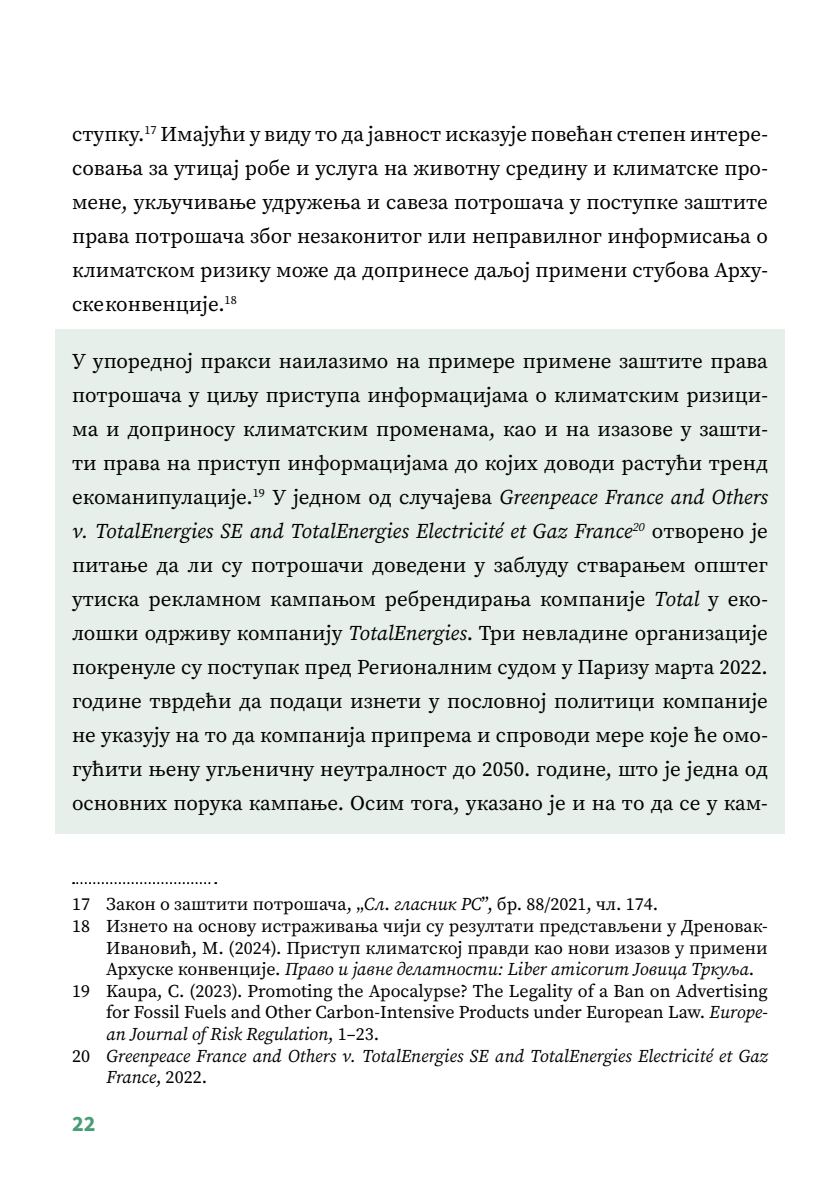
<style>
.page{position:relative;width:840px;height:1191px;background:#fff}
.page>*{position:absolute;margin:0;border:0;box-sizing:border-box;transform-origin:0 0}
.t1{font:700 22px "Source Sans Pro";color:#499d75}
.t2{font:21px/34px "Source Serif Pro";color:#000;text-align:justify}
.t3{font:18px "Source Serif Pro";color:#000}
.t4{font:italic 18px "Source Serif Pro";color:#000}
.s1{font-style:italic}
.s2{font-style:normal}
</style>
<div class="page">
<div style="left:55px;top:329px;width:729px;height:505px;background:#e6efe9"></div>
<svg style="left:73px;top:882px;width:143px;height:2px"></svg>
<p class="t2" style="left:72px;top:117px;width:697px">ступку.<sup>17</sup> Имајући у виду то да јавност исказује повећан степен интере&shy;совања за утицај робе и услуга на животну средину и климатске про&shy;мене, укључивање удружења и савеза потрошача у поступке заштите права потрошача због незаконитог или неправилног информисања о климатском ризику може да допринесе даљој примени стубова Арху&shy;ске конвенције.<sup>18</sup></p>
<p class="t2" style="left:72px;top:343px;width:697px">У упоредној пракси наилазимо на примере примене заштите права потрошача у циљу приступа информацијама о климатским ризици&shy;ма и доприносу климатским променама, као и на изазове у зашти&shy;ти права на приступ информацијама до којих доводи растући тренд екоманипулације.<sup>19</sup> У једном од случајева <span class="s1">Greenpeace France and Others v. TotalEnergies SE and TotalEnergies Electricité et Gaz France</span><sup>20</sup> отворено је питање да ли су потрошачи доведени у заблуду стварањем општег утиска рекламном кампањом ребрендирања компаније <span class="s1">Total</span> у еко&shy;лошки одрживу компанију <span class="s1">TotalEnergies</span>. Три невладине организације покренуле су поступак пред Регионалним судом у Паризу марта 2022. године тврдећи да подаци изнети у пословној политици компаније не указују на то да компанија припрема и спроводи мере које ће омо&shy;гућити њену угљеничну неутралност до 2050. године, што је једна од основних порука кампање. Осим тога, указано је и на то да се у кам-</p>
<p class="t3" style="left:72px;top:892px;width:587px">17 Закон о заштити потрошача, „<span class="s1">Сл</span>. <span class="s1">гласник РС</span>”, бр. 88/2021, чл. 174.</p>
<p class="t3" style="left:72px;top:914px;width:696px">18 Изнето на основу истраживања чији су резултати представљени у Дреновак-</p>
<p class="t3" style="left:106px;top:935px;width:663px">Ивановић, М. (2024). Приступ климатској правди као нови изазов у примени</p>
<p class="t4" style="left:106px;top:957px;width:649px"><span class="s2">Архуске конвенције.</span> Право и јавне делатности: Liber amicorum Јовица Тркуља<span class="s2">.</span></p>
<p class="t3" style="left:72px;top:978px;width:697px">19 Kaupa, C. (2023). Promoting the Apocalypse? The Legality of a Ban on Advertising</p>
<p class="t3" style="left:106px;top:1000px;width:662px">for Fossil Fuels and Other Carbon-Intensive Products under European Law. <span class="s1">Europe-</span></p>
<p class="t4" style="left:106px;top:1021px;width:274px">an Journal of Risk Regulation<span class="s2">, 1‒23.</span></p>
<p class="t4" style="left:72px;top:1043px;width:697px"><span class="s2">20</span> Greenpeace France and Others v. TotalEnergies SE and TotalEnergies Electricité et Gaz</p>
<p class="t4" style="left:106px;top:1065px;width:102px">France<span class="s2">, 2022.</span></p>
<p class="t1" style="left:72px;top:1109px;width:25px">22</p>
</div>
